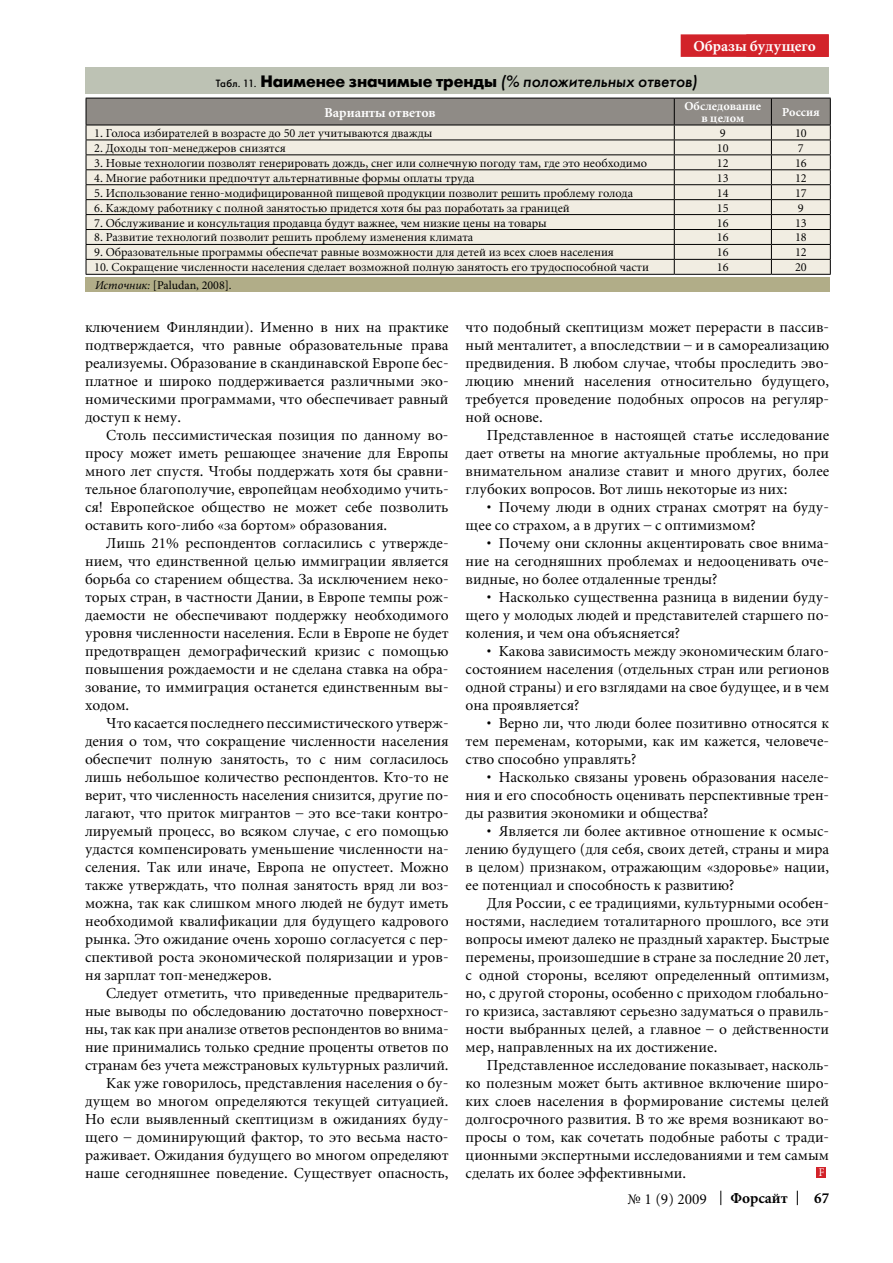
<style>
.page{position:relative;width:893px;height:1263px;background:#fff}
.page>*{position:absolute;margin:0;border:0;box-sizing:border-box;transform-origin:0 0}
.t1{font:italic 16.5px "Futura Futuris C";letter-spacing:.005em;color:#000}
.t2{font:15px/18px "Miniature";color:#000;text-align:justify}
.t3{font:700 15px "Miniature";color:#fff}
.t4{font:700 15px "Miniature";color:#000}
.t5{font:700 13.5px "Miniature";color:#fff}
.t6{font:12px "Miniature";color:#000}
.t7{font:700 12px/12px "Miniature";color:#fff;text-align:center}
.t8{font:12px "Minion Pro";color:#000}
.t9{font:11.7px "Minion Pro";color:#fff;scale:.89 1}
.s1{font-style:normal;font-size:10.5px}
.s2{font-weight:700;font-style:normal}
.s3{font-style:italic}
</style>
<div class="page">
<svg style="left:720px;top:1191px;width:1px;height:14px"></svg>
<svg style="left:797px;top:1191px;width:1px;height:14px"></svg>
<div style="left:681px;top:34px;width:148px;height:23px;background:#d2232a"></div>
<hr style="left:86px;top:274px;width:588px;height:1px;background:#000">
<hr style="left:674px;top:274px;width:97px;height:1px;background:#000">
<hr style="left:771px;top:274px;width:60px;height:1px;background:#000">
<svg style="left:86px;top:98px;width:745px;height:176px;background:#d2cfc5"></svg>
<hr style="left:674px;top:125px;width:97px;height:1px;background:#000">
<hr style="left:771px;top:125px;width:60px;height:1px;background:#000">
<div style="left:85px;top:67px;width:743px;height:27px;background:#bdc2b4"></div>
<div style="left:817px;top:1167px;width:9px;height:11px;background:#d2232a"></div>
<div style="left:85px;top:277px;width:744px;height:15px;background:#b1ad88"></div>
<p class="t3" style="left:693px;top:38px;width:124px">Образы будущего</p>
<p class="t3" style="left:759px;top:38px;width:59px">Рубрика</p>
<p class="t1" style="left:216px;top:71px;width:483px"><span class="s1">Табл. 11.</span> <span class="s2">Наименее значимые тренды</span> (% положительных ответов)</p>
<p class="t5" style="left:324px;top:105px;width:113px">Варианты ответов</p>
<p class="t7" style="left:684px;top:101px;width:78px">Обследование в целом</p>
<p class="t7" style="left:782px;top:107px;width:39px">Россия</p>
<p class="t6" style="left:94px;top:127px;width:340px">1. Голоса избирателей в возрасте до 50 лет учитываются дважды</p>
<p class="t6" style="left:720px;top:127px;width:7px">9</p>
<p class="t6" style="left:795px;top:127px;width:13px">10</p>
<p class="t6" style="left:94px;top:142px;width:193px">2. Доходы топ-менеджеров снизятся</p>
<p class="t6" style="left:717px;top:142px;width:13px">10</p>
<p class="t6" style="left:798px;top:142px;width:7px">7</p>
<p class="t6" style="left:94px;top:157px;width:555px">3. Новые технологии позволят генерировать дождь, снег или солнечную погоду там, где это необходимо</p>
<p class="t6" style="left:717px;top:157px;width:13px">12</p>
<p class="t6" style="left:795px;top:157px;width:13px">16</p>
<p class="t6" style="left:94px;top:172px;width:382px">4. Многие работники предпочтут альтернативные формы оплаты труда</p>
<p class="t6" style="left:717px;top:172px;width:13px">13</p>
<p class="t6" style="left:795px;top:172px;width:13px">12</p>
<p class="t6" style="left:94px;top:187px;width:540px">5. Использование генно-модифицированной пищевой продукции позволит решить проблему голода</p>
<p class="t6" style="left:717px;top:187px;width:13px">14</p>
<p class="t6" style="left:795px;top:187px;width:13px">17</p>
<p class="t6" style="left:94px;top:202px;width:477px">6. Каждому работнику с полной занятостью придется хотя бы раз поработать за границей</p>
<p class="t6" style="left:717px;top:202px;width:13px">15</p>
<p class="t6" style="left:798px;top:202px;width:7px">9</p>
<p class="t6" style="left:94px;top:217px;width:454px">7. Обслуживание и консультация продавца будут важнее, чем низкие цены на товары</p>
<p class="t6" style="left:717px;top:217px;width:13px">16</p>
<p class="t6" style="left:795px;top:217px;width:13px">13</p>
<p class="t6" style="left:94px;top:232px;width:381px">8. Развитие технологий позволит решить проблему изменения климата</p>
<p class="t6" style="left:717px;top:232px;width:13px">16</p>
<p class="t6" style="left:795px;top:232px;width:13px">18</p>
<p class="t6" style="left:94px;top:247px;width:521px">9. Образовательные программы обеспечат равные возможности для детей из всех слоев населения</p>
<p class="t6" style="left:717px;top:247px;width:13px">16</p>
<p class="t6" style="left:795px;top:247px;width:13px">12</p>
<p class="t6" style="left:94px;top:262px;width:556px">10. Сокращение численности населения сделает возможной полную занятость его трудоспособной части</p>
<p class="t6" style="left:717px;top:262px;width:13px">16</p>
<p class="t6" style="left:795px;top:262px;width:13px">20</p>
<p class="t8" style="left:95px;top:277px;width:138px"><span class="s3">Источник:</span> [Paludan, 2008].</p>
<p class="t2" style="left:85px;top:318px;width:365px">ключением Финляндии). Именно в них на практике подтверждается, что равные образовательные права реализуемы. Образование в скандинавской Европе бес&shy;платное и широко поддерживается различными эко&shy;номическими программами, что обеспечивает равный доступ к нему.</p>
<p class="t2" style="left:85px;top:426px;width:365px;text-indent:21px">Столь пессимистическая позиция по данному во&shy;просу может иметь решающее значение для Европы много лет спустя. Чтобы поддержать хотя бы сравни&shy;тельное благополучие, европейцам необходимо учить&shy;ся! Европейское общество не может себе позволить оставить кого-либо «за бортом» образования.</p>
<p class="t2" style="left:85px;top:534px;width:365px;text-indent:21px">Лишь 21% респондентов согласились с утвержде&shy;нием, что единственной целью иммиграции является борьба со старением общества. За исключением неко&shy;торых стран, в частности Дании, в Европе темпы рож&shy;даемости не обеспечивают поддержку необходимого уровня численности населения. Если в Европе не будет предотвращен демографический кризис с помощью повышения рождаемости и не сделана ставка на обра&shy;зование, то иммиграция останется единственным вы&shy;ходом.</p>
<p class="t2" style="left:85px;top:714px;width:365px;text-indent:21px">Что касается последнего пессимистического утверж&shy;дения о том, что сокращение численности населения обеспечит полную занятость, то с ним согласилось лишь небольшое количество респондентов. Кто-то не верит, что численность населения снизится, другие по&shy;лагают, что приток мигрантов – это все-таки контро&shy;лируемый процесс, во всяком случае, с его помощью удастся компенсировать уменьшение численности на&shy;селения. Так или иначе, Европа не опустеет. Можно также утверждать, что полная занятость вряд ли воз&shy;можна, так как слишком много людей не будут иметь необходимой квалификации для будущего кадрового рынка. Это ожидание очень хорошо согласуется с пер&shy;спективой роста экономической поляризации и уров&shy;ня зарплат топ-менеджеров.</p>
<p class="t2" style="left:85px;top:984px;width:365px;text-align:right">Следует отметить, что приведенные предваритель&shy;ные выводы по обследованию достаточно поверхност&shy;ны, так как при анализе ответов респондентов во внима&shy;ние принимались только средние проценты ответов по странам без учета межстрановых культурных различий.<br>Как уже говорилось, представления населения о бу&shy;дущем во многом определяются текущей ситуацией.<br>Но если выявленный скептицизм в ожиданиях буду&shy;щего – доминирующий фактор, то это весьма насто&shy;раживает. Ожидания будущего во многом определяют наше сегодняшнее поведение. Существует опасность,</p>
<p class="t2" style="left:466px;top:318px;width:365px">что подобный скептицизм может перерасти в пассив&shy;ный менталитет, а впоследствии – и в самореализацию предвидения. В любом случае, чтобы проследить эво&shy;люцию мнений населения относительно будущего, требуется проведение подобных опросов на регуляр&shy;ной основе.</p>
<p class="t2" style="left:466px;top:426px;width:365px;text-indent:21px">Представленное в настоящей статье исследование дает ответы на многие актуальные проблемы, но при внимательном анализе ставит и много других, более глубоких вопросов. Вот лишь некоторые из них:</p>
<p class="t2" style="left:466px;top:498px;width:365px;text-indent:21px">• Почему люди в одних странах смотрят на буду&shy;щее со страхом, а в других – с оптимизмом?</p>
<p class="t2" style="left:466px;top:534px;width:365px;text-indent:21px">• Почему они склонны акцентировать свое внима&shy;ние на сегодняшних проблемах и недооценивать оче&shy;видные, но более отдаленные тренды?</p>
<p class="t2" style="left:466px;top:588px;width:365px;text-indent:21px">• Насколько существенна разница в видении буду&shy;щего у молодых людей и представителей старшего по&shy;коления, и чем она объясняется?</p>
<p class="t2" style="left:466px;top:642px;width:365px;text-indent:21px">• Какова зависимость между экономическим благо&shy;состоянием населения (отдельных стран или регионов одной страны) и его взглядами на свое будущее, и в чем она проявляется?</p>
<p class="t2" style="left:466px;top:714px;width:365px;text-indent:21px">• Верно ли, что люди более позитивно относятся к тем переменам, которыми, как им кажется, человече&shy;ство способно управлять?</p>
<p class="t2" style="left:466px;top:768px;width:365px;text-indent:21px">• Насколько связаны уровень образования населе&shy;ния и его способность оценивать перспективные трен&shy;ды развития экономики и общества?</p>
<p class="t2" style="left:466px;top:822px;width:365px;text-indent:21px">• Является ли более активное отношение к осмыс&shy;лению будущего (для себя, своих детей, страны и мира в целом) признаком, отражающим «здоровье» нации, ее потенциал и способность к развитию?</p>
<p class="t2" style="left:466px;top:894px;width:365px;text-indent:21px">Для России, с ее традициями, культурными особен&shy;ностями, наследием тоталитарного прошлого, все эти вопросы имеют далеко не праздный характер. Быстрые перемены, произошедшие в стране за последние 20 лет, с одной стороны, вселяют определенный оптимизм, но, с другой стороны, особенно с приходом глобально&shy;го кризиса, заставляют серьезно задуматься о правиль&shy;ности выбранных целей, а главное – о действенности мер, направленных на их достижение.</p>
<p class="t2" style="left:466px;top:1056px;width:365px;text-indent:21px">Представленное исследование показывает, насколь&shy;ко полезным может быть активное включение широ&shy;ких слоев населения в формирование системы целей долгосрочного развития. В то же время возникают во&shy;просы о том, как сочетать подобные работы с тради&shy;ционными экспертными исследованиями и тем самым сделать их более эффективными.</p>
<p class="t9" style="left:819px;top:1164px;width:8px">F</p>
<p class="t2" style="left:628px;top:1190px;width:81px">№ 1 (9) 2009</p>
<p class="t4" style="left:730px;top:1191px;width:59px">Форсайт</p>
<p class="t4" style="left:814px;top:1191px;width:16px">67</p>
</div>
